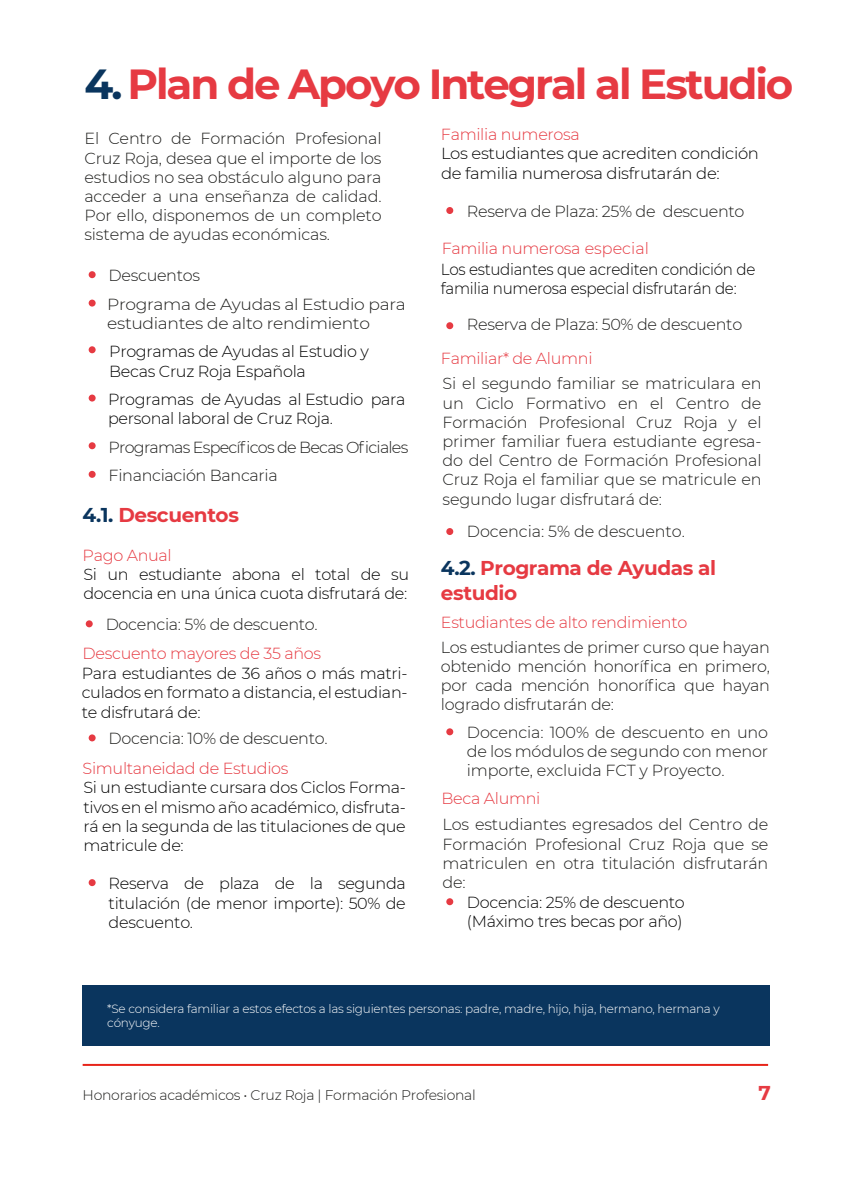
<style>
.page{position:relative;width:842px;height:1191px;background:#fff}
.page>*{position:absolute;margin:0;border:0;box-sizing:border-box;transform-origin:0 0}
.t1{font:700 42px "Montserrat";letter-spacing:-.05em;color:#e63a42}
.t2{font:700 20px/24.8px "Montserrat";letter-spacing:-.02em;color:#e63a42}
.t3{font:300 16px/19.2px "Montserrat";letter-spacing:-.02em;color:#1d1d1b;text-align:justify}
.t4{font:300 16px/19.2px "Montserrat";letter-spacing:-.02em;color:#000}
.t5{font:300 16px "Montserrat";letter-spacing:-.02em;color:#e63a42}
.t6{font:300 16px/19.2px "Montserrat";letter-spacing:-.02em;color:#000;scale:.94 1}
.t7{font:300 16px/19.2px "Montserrat";letter-spacing:-.02em;color:#1d1d1b;scale:1.07 1}
.t8{font:300 16px/28.4px "Montserrat";letter-spacing:-.05em;color:#1d1d1b}
.t9{font:300 14px "Montserrat";letter-spacing:-.02em;color:#1d1d1b}
.t10{font:300 12px/14.4px "Montserrat";letter-spacing:-.02em;color:#fff}
.s1{color:#0a355e}
</style>
<div class="page">
<div style="left:83px;top:985px;width:687px;height:60px;background:#0a355e"></div>
<div style="left:86px;top:620px;width:7px;height:7px;background:#e63a42;border-radius:50%"></div>
<div style="left:89px;top:734px;width:7px;height:7px;background:#e63a42;border-radius:50%"></div>
<div style="left:89px;top:879px;width:7px;height:7px;background:#e63a42;border-radius:50%"></div>
<div style="left:89px;top:471px;width:7px;height:7px;background:#e63a42;border-radius:50%"></div>
<div style="left:89px;top:442px;width:7px;height:7px;background:#e63a42;border-radius:50%"></div>
<div style="left:446px;top:528px;width:7px;height:7px;background:#e63a42;border-radius:50%"></div>
<div style="left:446px;top:207px;width:7px;height:7px;background:#e63a42;border-radius:50%"></div>
<div style="left:89px;top:271px;width:7px;height:7px;background:#e63a42;border-radius:50%"></div>
<div style="left:89px;top:299px;width:7px;height:7px;background:#e63a42;border-radius:50%"></div>
<div style="left:89px;top:346px;width:7px;height:7px;background:#e63a42;border-radius:50%"></div>
<div style="left:89px;top:394px;width:7px;height:7px;background:#e63a42;border-radius:50%"></div>
<hr style="left:83px;top:1064px;width:685px;height:2px;background:#e72419">
<div style="left:446px;top:322px;width:7px;height:7px;background:#e63a42;border-radius:50%"></div>
<div style="left:446px;top:728px;width:7px;height:7px;background:#e63a42;border-radius:50%"></div>
<div style="left:446px;top:898px;width:7px;height:7px;background:#e63a42;border-radius:50%"></div>
<h1 class="t1" style="left:85px;top:53px;width:710px"><span class="s1">4.</span> Plan de Apoyo Integral al Estudio</h1>
<p class="t3" style="left:84px;top:129px;width:299px">El Centro de Formación Profesional Cruz Roja, desea que el importe de los estudios no sea obstáculo alguno para acceder a una enseñanza de calidad.<br>Por ello, disponemos de un completo sistema de ayudas económicas.</p>
<p class="t3" style="left:109px;top:265px;width:93px">Descuentos</p>
<p class="t7" style="left:107px;top:294px;width:281px">Programa de Ayudas al Estudio para estudiantes de alto rendimiento</p>
<p class="t4" style="left:109px;top:341px;width:261px">Programas de Ayudas al Estudio y<br>Becas Cruz Roja Española</p>
<p class="t4" style="left:108px;top:389px;width:299px">Programas de Ayudas al Estudio para personal laboral de Cruz Roja.</p>
<p class="t8" style="left:109px;top:432px;width:301px">Programas Específicos de Becas Oficiales<br>Financiación Bancaria</p>
<p class="t2" style="left:83px;top:502px;width:158px"><span class="s1">4.1.</span> Descuentos</p>
<p class="t5" style="left:83px;top:544px;width:91px">Pago Anual</p>
<p class="t4" style="left:83px;top:564px;width:327px">Si un estudiante abona el total de su docencia en una única cuota disfrutará de:</p>
<p class="t3" style="left:106px;top:614px;width:213px">Docencia: 5% de descuento.</p>
<p class="t5" style="left:83px;top:642px;width:240px">Descuento mayores de 35 años</p>
<p class="t4" style="left:82px;top:663px;width:327px;text-align:justify">Para estudiantes de 36 años o más matri&shy;culados en formato a distancia, el estudian&shy;te disfrutará de:</p>
<p class="t3" style="left:109px;top:728px;width:220px">Docencia: 10% de descuento.</p>
<p class="t5" style="left:83px;top:757px;width:207px">Simultaneidad de Estudios</p>
<p class="t4" style="left:83px;top:777px;width:324px;text-align:justify">Si un estudiante cursara dos Ciclos Forma&shy;tivos en el mismo año académico, disfruta&shy;rá en la segunda de las titulaciones de que matricule de:</p>
<p class="t4" style="left:109px;top:873px;width:299px;text-align:justify">Reserva de plaza de la segunda titulación (de menor importe): 50% de descuento.</p>
<p class="t5" style="left:441px;top:124px;width:140px">Familia numerosa</p>
<p class="t4" style="left:441px;top:144px;width:319px">Los estudiantes que acrediten condición de familia numerosa disfrutarán de:</p>
<p class="t3" style="left:467px;top:201px;width:279px">Reserva de Plaza: 25% de descuento</p>
<p class="t5" style="left:442px;top:238px;width:209px">Familia numerosa especial</p>
<p class="t6" style="left:441px;top:259px;width:336px">Los estudiantes que acrediten condición de familia numerosa especial disfrutarán de:</p>
<p class="t3" style="left:467px;top:314px;width:277px">Reserva de Plaza: 50% de descuento</p>
<p class="t5" style="left:441px;top:347px;width:153px">Familiar* de Alumni</p>
<p class="t3" style="left:442px;top:374px;width:320px">Si el segundo familiar se matriculara en un Ciclo Formativo en el Centro de Formación Profesional Cruz Roja y el primer familiar fuera estudiante egresa&shy;do del Centro de Formación Profesional Cruz Roja el familiar que se matricule en segundo lugar disfrutará de:</p>
<p class="t3" style="left:467px;top:521px;width:219px">Docencia: 5% de descuento.</p>
<p class="t2" style="left:441px;top:554px;width:277px"><span class="s1">4.2.</span> Programa de Ayudas al estudio</p>
<p class="t5" style="left:441px;top:611px;width:248px">Estudiantes de alto rendimiento</p>
<p class="t3" style="left:441px;top:637px;width:331px">Los estudiantes de primer curso que hayan obtenido mención honorífica en primero, por cada mención honorífica que hayan logrado disfrutarán de:</p>
<p class="t3" style="left:467px;top:722px;width:303px">Docencia: 100% de descuento en uno de los módulos de segundo con menor importe, excluida FCT y Proyecto.</p>
<p class="t5" style="left:442px;top:787px;width:100px">Beca Alumni</p>
<p class="t3" style="left:443px;top:814px;width:327px">Los estudiantes egresados del Centro de Formación Profesional Cruz Roja que se matriculen en otra titulación disfrutarán de:</p>
<p class="t4" style="left:467px;top:892px;width:219px">Docencia: 25% de descuento (Máximo tres becas por año)</p>
<p class="t10" style="left:107px;top:1001px;width:614px">*Se considera familiar a estos efectos a las siguientes personas: padre, madre, hijo, hija, hermano, hermana y cónyuge.</p>
<p class="t9" style="left:83px;top:1085px;width:395px">Honorarios académicos • Cruz Roja | Formación Profesional</p>
<p class="t2" style="left:759px;top:1079px;width:14px">7</p>
</div>
